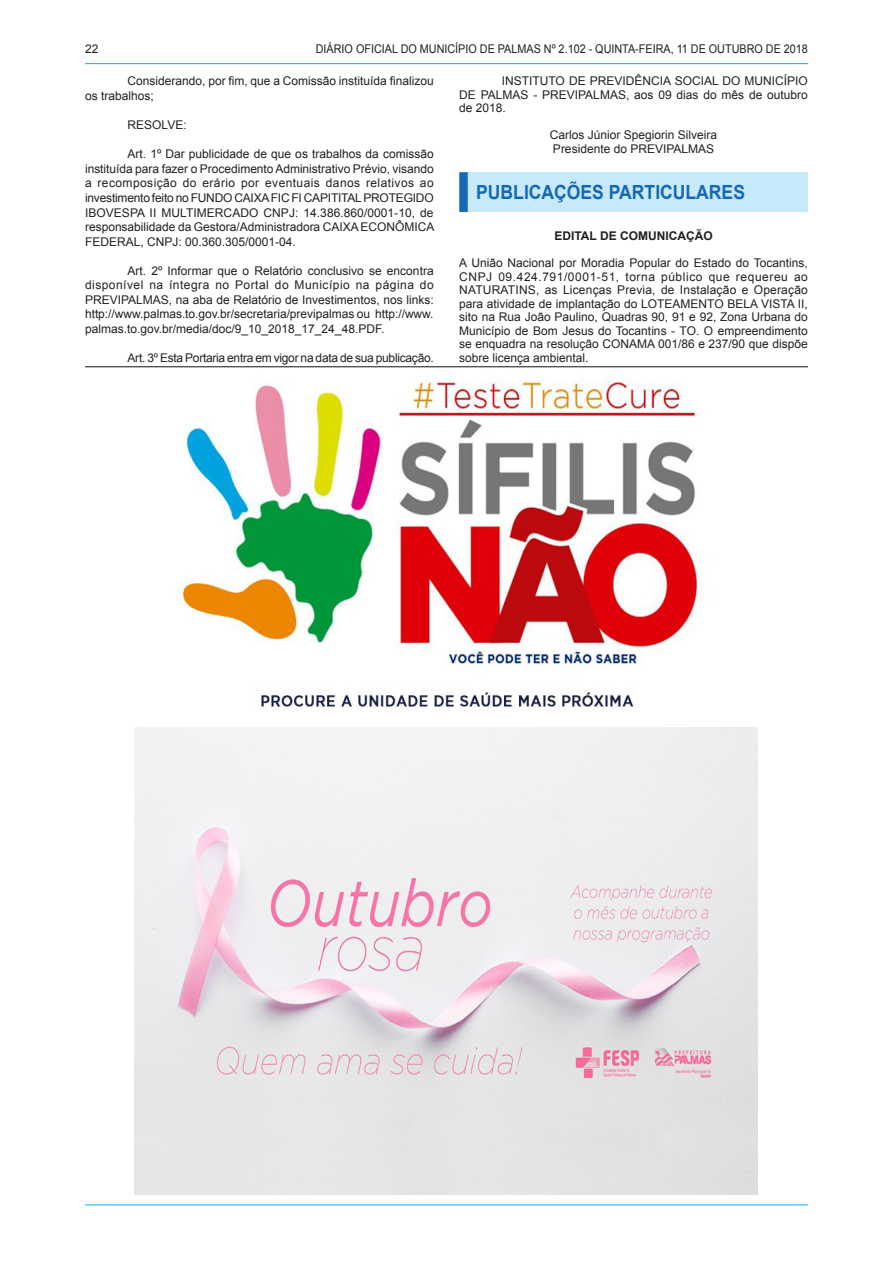
<style>
.page{position:relative;width:893px;height:1263px;background:#fff}
.page>*{position:absolute;margin:0;border:0;box-sizing:border-box;transform-origin:0 0}
.t1{font:700 19.5px "Arial";color:#1768b4;scale:.9 1}
.t2{font:12px/14.5px "Arial";color:#231f20;text-align:justify}
.t3{font:12px "Arial";color:#231f20;scale:.9 1}
.t4{font:12px "Arial";letter-spacing:-.025em;color:#231f20}
.t5{font:700 12px "Arial";color:#231f20}
</style>
<div class="page">
<hr style="left:85px;top:63px;width:723px;height:1px;background:#00aeef">
<hr style="left:85px;top:1204px;width:723px;height:1px;background:#00aeef">
<img style="left:134px;top:727px;width:624px;height:468px">
<img style="left:180px;top:377px;width:518px;height:331px">
<div style="left:463px;top:172px;width:349px;height:40px;background:#c6eafa"></div>
<div style="left:459px;top:172px;width:9px;height:40px;background:#1768b4"></div>
<div style="left:808px;top:172px;width:8px;height:40px;background:#fff"></div>
<hr style="left:85px;top:366px;width:723px;height:1px;background:#231f20">
<p class="t2" style="left:85px;top:41px;width:15px">22</p>
<p class="t3" style="left:316px;top:41px;width:69px">diário oficial</p>
<p class="t3" style="left:401px;top:41px;width:454px">DO MUN ICÍPIO DE PALMAS nº 2.102 - QUINTA-fei ra, 11 de OUTUBRO de 2018</p>
<p class="t2" style="left:85px;top:74px;width:350px;text-indent:43px">Considerando, por fim, que a Comissão instituída finalizou os trabalhos;</p>
<p class="t2" style="left:128px;top:118px;width:61px">RESOLVE:</p>
<p class="t2" style="left:85px;top:147px;width:350px;text-indent:43px">Art. 1º Dar publicidade de que os trabalhos da comissão instituída para fazer o Procedimento Administrativo Prévio, visando a recomposição do erário por eventuais danos relativos ao investimento feito no FUNDO</p>
<p class="t2" style="left:459px;top:74px;width:350px;line-height:13.5px;text-indent:43px">INSTITUTO DE PREVIDÊNCIA SOCIAL DO MUN ICÍPIO DE PALMAS - PREVIPALMAS, aos 09 dias do mês de outubro de 2018.</p>
<p class="t2" style="left:550px;top:128px;width:169px;line-height:13.5px">Carlos Júnior Spegiorin Silveira<br>Presidente do PREVIPALMAS</p>
<h1 class="t1" style="left:476px;top:179px;width:298px">PUBLICAÇÕES PARTICULARES</h1>
<p class="t5" style="left:554px;top:228px;width:142px">EDITAL DE COMUNICAÇÃO</p>
<p class="t2" style="left:459px;top:257px;width:350px;line-height:13.5px">A União Nacional por Moradia Popular do Estado do Tocantins, CN PJ 09.424.791/0001-51, torna público que requereu ao NATURATIN S, as Licenças Previa, de Instalação e Operação para atividade de implantação do LOTEAMENTO BELA VISTA II, sito na Rua João Paulino, Quadras 90, 91 e 92, Zona Urbana do Município de Bom Jesus do Tocantins - TO. O empreendimento se enquadra na resolução CONAMA 001/86 e 237/90 que dispõe sobre licença ambiental.</p>
<p class="t2" style="left:85px;top:191px;width:351px;text-align:left;text-indent:149px">CAIXA FIC FI CAPITITAL PROTEGIDO IBOVESPA II MULTIMERCADO CN PJ: 14.386.860/0001-10, de responsabilidade da Gestora/Administradora CAIXA ECON ÔMICA FEDER</p>
<p class="t2" style="left:126px;top:234px;width:172px">AL, CN PJ: 00.360.305/0001-04.</p>
<p class="t2" style="left:85px;top:263px;width:350px;text-indent:43px">Art. 2º Informar que o Relatório conclusivo se encontra disponível na íntegra no Portal do Município na página do PREVIPALMAS, na aba de Relatório de Investimentos, nos links: http://www.palmas.to.gov.br/secretaria/previpalmas ou http://www. palmas.to.gov.br/media/doc/9_10_2018_17_24_48.PDF.</p>
<p class="t4" style="left:128px;top:350px;width:308px">Art. 3º Esta Portaria entra em vigor na data de sua publicação.</p>
</div>
